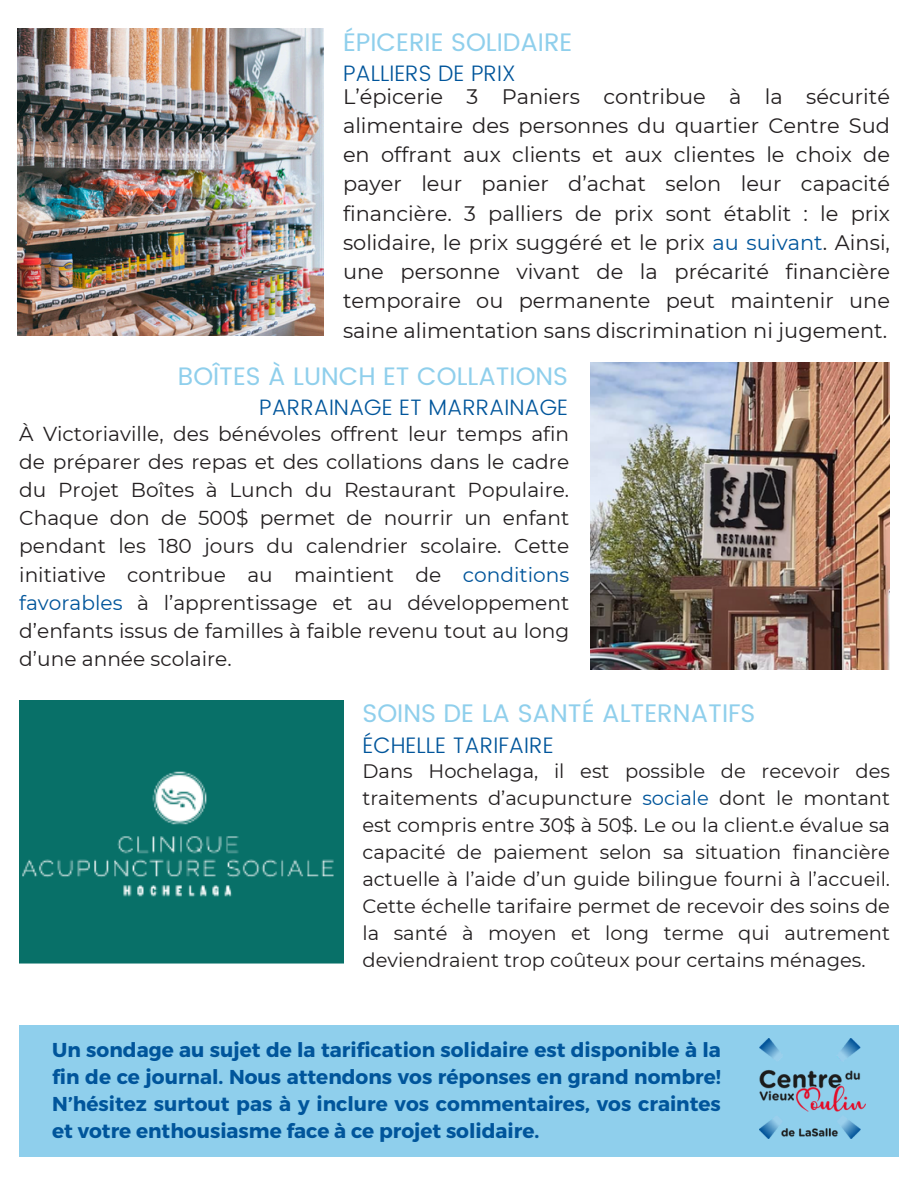
<style>
.page{position:relative;width:918px;height:1188px;background:#fff}
.page>*{position:absolute;margin:0;border:0;box-sizing:border-box;transform-origin:0 0}
.t1{font:25.35px "Poppins";color:#8fcfec}
.t2{font:25.2px "Poppins";color:#8fcfec}
.t3{font:300 22.35px "Poppins";color:#00559b}
.t4{font:21px/29.2px "Montserrat";color:#231f20;text-align:justify}
.t5{font:20.1px/28.2px "Montserrat";color:#231f20;text-align:justify}
.t6{font:700 20.1px/27px "Montserrat";color:#00559b;text-align:justify}
.t7{font:19.5px/27px "Montserrat";color:#231f20;text-align:justify}
.s1{color:#00559b}
</style>
<div class="page">
<img style="left:19px;top:700px;width:324px;height:264px">
<img style="left:18px;top:28px;width:306px;height:307px">
<div style="left:19px;top:1025px;width:880px;height:132px;background:#8fcfec"></div>
<img style="left:760px;top:1039px;width:105px;height:100px">
<img style="left:590px;top:363px;width:300px;height:307px">
<p class="t1" style="left:343px;top:27px;width:231px">ÉPICERIE SOLIDAIRE</p>
<p class="t3" style="left:343px;top:60px;width:174px">PALLIERS DE PRIX</p>
<h1 class="t4" style="left:343px;top:82px;width:549px">L’épicerie 3 Paniers contribue à la sécurité alimentaire des personnes du quartier Centre Sud en offrant aux clients et aux clientes le choix de payer leur panier d’achat selon leur capacité financière. 3 palliers de prix sont établit : le prix solidaire, le prix suggéré et le prix <span class="s1">au suivant</span>. Ainsi, une personne vivant de la précarité financière temporaire ou permanente peut maintenir une saine alimentation sans discrimination ni jugement.</h1>
<p class="t2" style="left:178px;top:361px;width:391px">BOÎTES À LUNCH ET COLLATIONS</p>
<p class="t3" style="left:259px;top:394px;width:310px">PARRAINAGE ET MARRAINAGE</p>
<p class="t5" style="left:19px;top:420px;width:551px">À Victoriaville, des bénévoles offrent leur temps afin de préparer des repas et des collations dans le cadre du Projet Boîtes à Lunch du Restaurant Populaire.<br>Chaque don de 500$ permet de nourrir un enfant pendant les 180 jours du calendrier scolaire. Cette initiative contribue au maintient de <span class="s1">conditions favorables</span> à l’apprentissage et au développement d’enfants issus de familles à faible revenu tout au long d’une année scolaire.</p>
<p class="t1" style="left:362px;top:699px;width:395px">SOINS DE LA SANTÉ ALTERNATIFS</p>
<p class="t3" style="left:362px;top:732px;width:193px">ÉCHELLE TARIFAIRE</p>
<h2 class="t7" style="left:362px;top:757px;width:529px">Dans Hochelaga, il est possible de recevoir des traitements d’acupuncture <span class="s1">sociale</span> dont le montant est compris entre 30$ à 50$. Le ou la client.e évalue sa capacité de paiement selon sa situation financière actuelle à l’aide d’un guide bilingue fourni à l’accueil.<br>Cette échelle tarifaire permet de recevoir des soins de la santé à moyen et long terme qui autrement deviendraient trop coûteux pour certains ménages.</h2>
<p class="t6" style="left:52px;top:1035px;width:670px">Un sondage au sujet de la tarification solidaire est disponible à la fin de ce journal. Nous attendons vos réponses en grand nombre!<br>N’hésitez surtout pas à y inclure vos commentaires, vos craintes et votre enthousiasme face à ce projet solidaire.</p>
</div>
